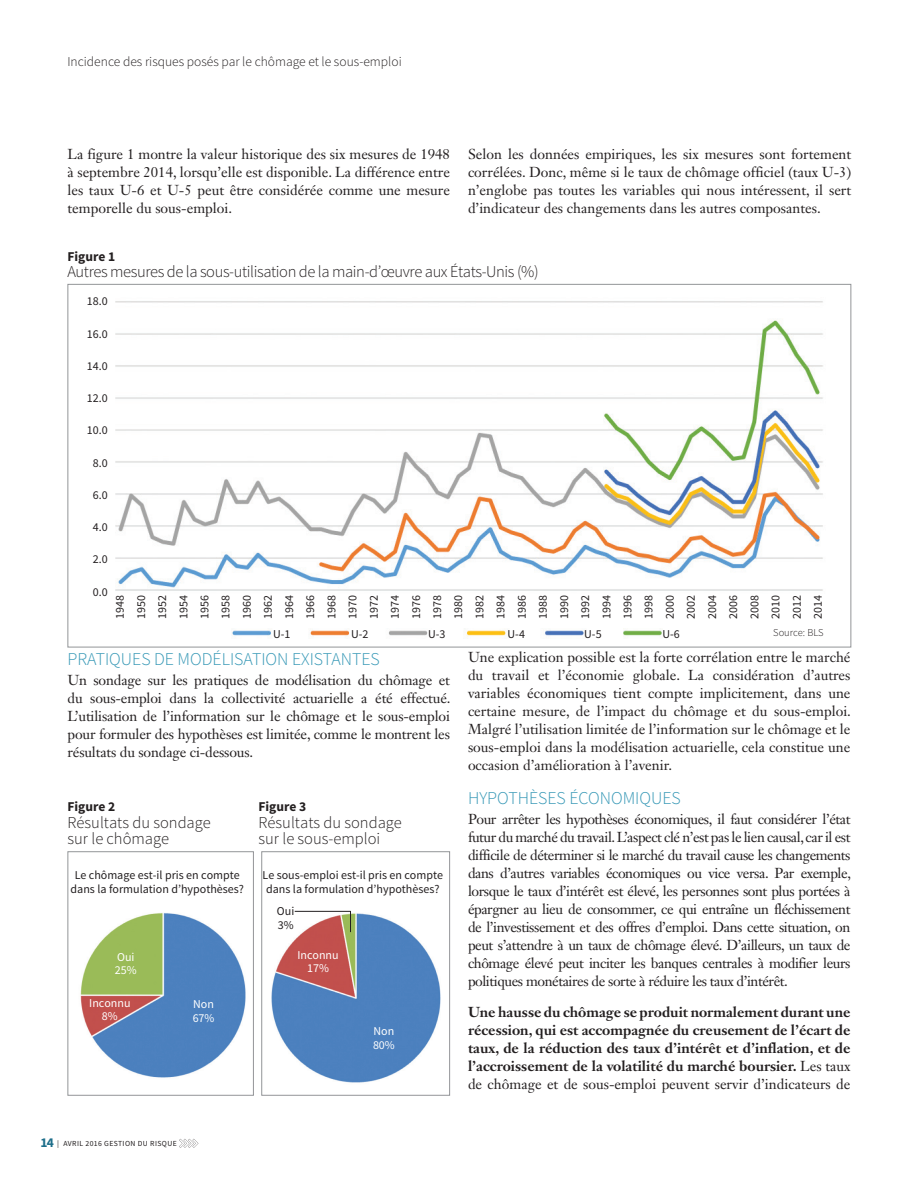
<style>
.page{position:relative;width:918px;height:1188px;background:#fff}
.page>*{position:absolute;margin:0;border:0;box-sizing:border-box;transform-origin:0 0}
.Article_Subhead{font:300 18px "Source Sans Pro";color:#3698b6}
.Table_Title{font:300 16.5px "Source Sans Pro";letter-spacing:-.025em;color:#231f20}
.Table_Title-2{font:300 16.5px/16.5px "Source Sans Pro";color:#231f20}
.Article_Body{font:14.25px/18px "Janson Text LT Std";color:#231f20;text-align:justify}
.Article_Body-2{font:700 14.25px/18px "Janson Text LT Std";color:#231f20;text-align:justify}
.Article_continuining{font:300 13.5px "Source Sans Pro";color:#231f20}
.Table_Figure_Number{font:700 13.5px "Source Sans Pro";color:#231f20}
.Table_Source{font:12px/13.5px "Source Sans Pro";color:#231f20;text-align:center}
.Table_Source-2{font:12px "Source Sans Pro";color:#fff}
.Table_Source-3{font:300 10.5px "Source Sans Pro";color:#231f20}
.Folio_Left{font:7.8px "Source Sans Pro";letter-spacing:.05em;color:#231f20}
.s1{font-weight:400}
.s2{font-weight:700;font-size:13.5px;color:#1d6e8a}
</style>
<div class="page">
<div style="left:68px;top:851px;width:186px;height:245px;border:1px solid #939598"></div>
<div style="left:261px;top:851px;width:189px;height:245px;border:1px solid #939598"></div>
<img style="left:115px;top:301px;width:708px;height:290px">
<img style="left:232px;top:630px;width:430px;height:7px">
<img style="left:80px;top:913px;width:166px;height:165px">
<img style="left:271px;top:910px;width:170px;height:173px">
<svg style="left:350px;top:911px;width:1px;height:21px"></svg>
<hr style="left:295px;top:911px;width:55px;height:1px;background:#231f20">
<svg style="left:179px;top:1139px;width:19px;height:9px"></svg>
<p class="Article_continuining" style="left:68px;top:54px;width:336px">Incidence des risques posés par le chômage et le sous-emploi</p>
<p class="Article_Body" style="left:68px;top:145px;width:384px">La figure 1 montre la valeur historique des six mesures de 1948 à septembre 2014, lorsqu’elle est disponible. La différence entre les taux U-6 et U-5 peut être considérée comme une mesure temporelle du sous-emploi.</p>
<p class="Article_Body" style="left:468px;top:145px;width:385px">Selon les données empiriques, les six mesures sont fortement corrélées. Donc, même si le taux de chômage officiel (taux U-3) n’englobe pas toutes les variables qui nous intéressent, il sert d’indicateur des changements dans les autres composantes.</p>
<p class="Table_Figure_Number" style="left:68px;top:247px;width:49px">Figure 1</p>
<p class="Table_Title" style="left:68px;top:262px;width:473px">Autres mesures de la sous-utilisation de la main-d’œuvre aux États-Unis (%)</p>
<p class="Table_Source" style="left:87px;top:295px;width:22px">18.0</p>
<p class="Table_Source" style="left:87px;top:327px;width:22px">16.0</p>
<p class="Table_Source" style="left:87px;top:359px;width:22px">14.0</p>
<p class="Table_Source" style="left:87px;top:392px;width:22px">12.0</p>
<p class="Table_Source" style="left:87px;top:424px;width:22px">10.0</p>
<p class="Table_Source" style="left:93px;top:456px;width:16px">8.0</p>
<p class="Table_Source" style="left:93px;top:488px;width:16px">6.0</p>
<p class="Table_Source" style="left:93px;top:521px;width:16px">4.0</p>
<p class="Table_Source" style="left:93px;top:553px;width:16px">2.0</p>
<p class="Table_Source" style="left:93px;top:585px;width:16px">0.0</p>
<p class="Table_Source" style="left:113px;top:619px;width:25px;rotate:-90deg">1948</p>
<p class="Table_Source" style="left:135px;top:619px;width:25px;rotate:-90deg">1950</p>
<p class="Table_Source" style="left:156px;top:619px;width:25px;rotate:-90deg">1952</p>
<p class="Table_Source" style="left:177px;top:619px;width:25px;rotate:-90deg">1954</p>
<p class="Table_Source" style="left:198px;top:619px;width:25px;rotate:-90deg">1956</p>
<p class="Table_Source" style="left:219px;top:619px;width:25px;rotate:-90deg">1958</p>
<p class="Table_Source" style="left:240px;top:619px;width:25px;rotate:-90deg">1960</p>
<p class="Table_Source" style="left:261px;top:619px;width:25px;rotate:-90deg">1962</p>
<p class="Table_Source" style="left:283px;top:619px;width:25px;rotate:-90deg">1964</p>
<p class="Table_Source" style="left:304px;top:619px;width:25px;rotate:-90deg">1966</p>
<p class="Table_Source" style="left:325px;top:619px;width:25px;rotate:-90deg">1968</p>
<p class="Table_Source" style="left:346px;top:619px;width:25px;rotate:-90deg">1970</p>
<p class="Table_Source" style="left:367px;top:619px;width:25px;rotate:-90deg">1972</p>
<p class="Table_Source" style="left:388px;top:619px;width:25px;rotate:-90deg">1974</p>
<p class="Table_Source" style="left:409px;top:619px;width:25px;rotate:-90deg">1976</p>
<p class="Table_Source" style="left:431px;top:619px;width:25px;rotate:-90deg">1978</p>
<p class="Table_Source" style="left:452px;top:619px;width:25px;rotate:-90deg">1980</p>
<p class="Table_Source" style="left:473px;top:619px;width:25px;rotate:-90deg">1982</p>
<p class="Table_Source" style="left:494px;top:619px;width:25px;rotate:-90deg">1984</p>
<p class="Table_Source" style="left:515px;top:619px;width:25px;rotate:-90deg">1986</p>
<p class="Table_Source" style="left:536px;top:619px;width:25px;rotate:-90deg">1988</p>
<p class="Table_Source" style="left:558px;top:619px;width:25px;rotate:-90deg">1990</p>
<p class="Table_Source" style="left:579px;top:619px;width:25px;rotate:-90deg">1992</p>
<p class="Table_Source" style="left:600px;top:619px;width:25px;rotate:-90deg">1994</p>
<p class="Table_Source" style="left:621px;top:619px;width:25px;rotate:-90deg">1996</p>
<p class="Table_Source" style="left:642px;top:619px;width:25px;rotate:-90deg">1998</p>
<p class="Table_Source" style="left:663px;top:619px;width:25px;rotate:-90deg">2000</p>
<p class="Table_Source" style="left:684px;top:619px;width:25px;rotate:-90deg">2002</p>
<p class="Table_Source" style="left:706px;top:619px;width:25px;rotate:-90deg">2004</p>
<p class="Table_Source" style="left:727px;top:619px;width:25px;rotate:-90deg">2006</p>
<p class="Table_Source" style="left:748px;top:619px;width:25px;rotate:-90deg">2008</p>
<p class="Table_Source" style="left:769px;top:619px;width:25px;rotate:-90deg">2010</p>
<p class="Table_Source" style="left:790px;top:619px;width:25px;rotate:-90deg">2012</p>
<p class="Table_Source" style="left:811px;top:619px;width:25px;rotate:-90deg">2014</p>
<p class="Table_Source" style="left:273px;top:627px;width:19px">U-1</p>
<p class="Table_Source" style="left:351px;top:627px;width:19px">U-2</p>
<p class="Table_Source" style="left:428px;top:627px;width:19px">U-3</p>
<p class="Table_Source" style="left:508px;top:627px;width:19px">U-4</p>
<p class="Table_Source" style="left:584px;top:627px;width:19px">U-5</p>
<p class="Table_Source" style="left:663px;top:627px;width:19px">U-6</p>
<p class="Table_Source-3" style="left:773px;top:626px;width:52px">Source: BLS</p>
<p class="Article_Subhead" style="left:68px;top:648px;width:314px">PRATIQUES DE MODÉLISATION EXISTANTES</p>
<p class="Article_Body" style="left:68px;top:671px;width:385px">Un sondage sur les pratiques de modélisation du chômage et du sous-emploi dans la collectivité actuarielle a été effectué.<br>L’utilisation de l’information sur le chômage et le sous-emploi pour formuler des hypothèses est limitée, comme le montrent les résultats du sondage ci-dessous.</p>
<p class="Table_Figure_Number" style="left:68px;top:798px;width:49px">Figure 2</p>
<p class="Table_Title-2" style="left:68px;top:814px;width:145px">Résultats du sondage sur le chômage</p>
<p class="Table_Figure_Number" style="left:259px;top:798px;width:49px">Figure 3</p>
<p class="Table_Title-2" style="left:259px;top:814px;width:145px">Résultats du sondage sur le sous-emploi</p>
<p class="Table_Source" style="left:71px;top:869px;width:175px">Le chômage est-il pris en compte dans la formulation d’hypothèses?</p>
<p class="Table_Source" style="left:263px;top:869px;width:182px;text-align:left">Le sous-emploi est-il pris en compte dans la formulation d’hypothèses?</p>
<p class="Table_Source-2" style="left:117px;top:949px;width:19px">Oui</p>
<p class="Table_Source-2" style="left:115px;top:963px;width:23px">25%</p>
<p class="Table_Source-2" style="left:89px;top:995px;width:43px">Inconnu</p>
<p class="Table_Source-2" style="left:102px;top:1009px;width:17px">8%</p>
<p class="Table_Source-2" style="left:193px;top:997px;width:22px">Non</p>
<p class="Table_Source-2" style="left:193px;top:1010px;width:23px">67%</p>
<p class="Table_Source" style="left:277px;top:905px;width:19px">Oui</p>
<p class="Table_Source" style="left:278px;top:918px;width:17px">3%</p>
<p class="Table_Source-2" style="left:297px;top:947px;width:43px">Inconnu</p>
<p class="Table_Source-2" style="left:307px;top:961px;width:23px">17%</p>
<p class="Table_Source-2" style="left:374px;top:1024px;width:22px">Non</p>
<p class="Table_Source-2" style="left:373px;top:1037px;width:23px">80%</p>
<p class="Article_Body" style="left:468px;top:648px;width:384px">Une explication possible est la forte corrélation entre le marché du travail et l’économie globale. La considération d’autres variables économiques tient compte implicitement, dans une certaine mesure, de l’impact du chômage et du sous-emploi.<br>Malgré l’utilisation limitée de l’information sur le chômage et le sous-emploi dans la modélisation actuarielle, cela constitue une occasion d’amélioration à l’avenir.</p>
<p class="Article_Subhead" style="left:468px;top:787px;width:214px">HYPOTHÈSES ÉCONOMIQUES</p>
<p class="Article_Body" style="left:468px;top:810px;width:385px">Pour arrêter les hypothèses économiques, il faut considérer l’état futur du marché du travail. L’aspect clé n’est pas le lien causal, car il est difficile de déterminer si le marché du travail cause les changements dans d’autres variables économiques ou vice versa. Par exemple, lorsque le taux d’intérêt est élevé, les personnes sont plus portées à épargner au lieu de consommer, ce qui entraîne un fléchissement de l’investissement et des offres d’emploi. Dans cette situation, on peut s’attendre à un taux de chômage élevé. D’ailleurs, un taux de chômage élevé peut inciter les banques centrales à modifier leurs politiques monétaires de sorte à réduire les taux d’intérêt.</p>
<p class="Article_Body-2" style="left:468px;top:1003px;width:384px">Une hausse du chômage se produit normalement durant une récession, qui est accompagnée du creusement de l’écart de taux, de la réduction des taux d’intérêt et d’inflation, et de l’accroissement de la volatilité du marché boursier. <span class="s1">Les taux de chômage et de sous-emploi peuvent servir d’indicateurs de</span></p>
<p class="Folio_Left" style="left:40px;top:1138px;width:138px"><span class="s2">14</span> | AVRIL 2016 GESTION DU RISQUE</p>
</div>
